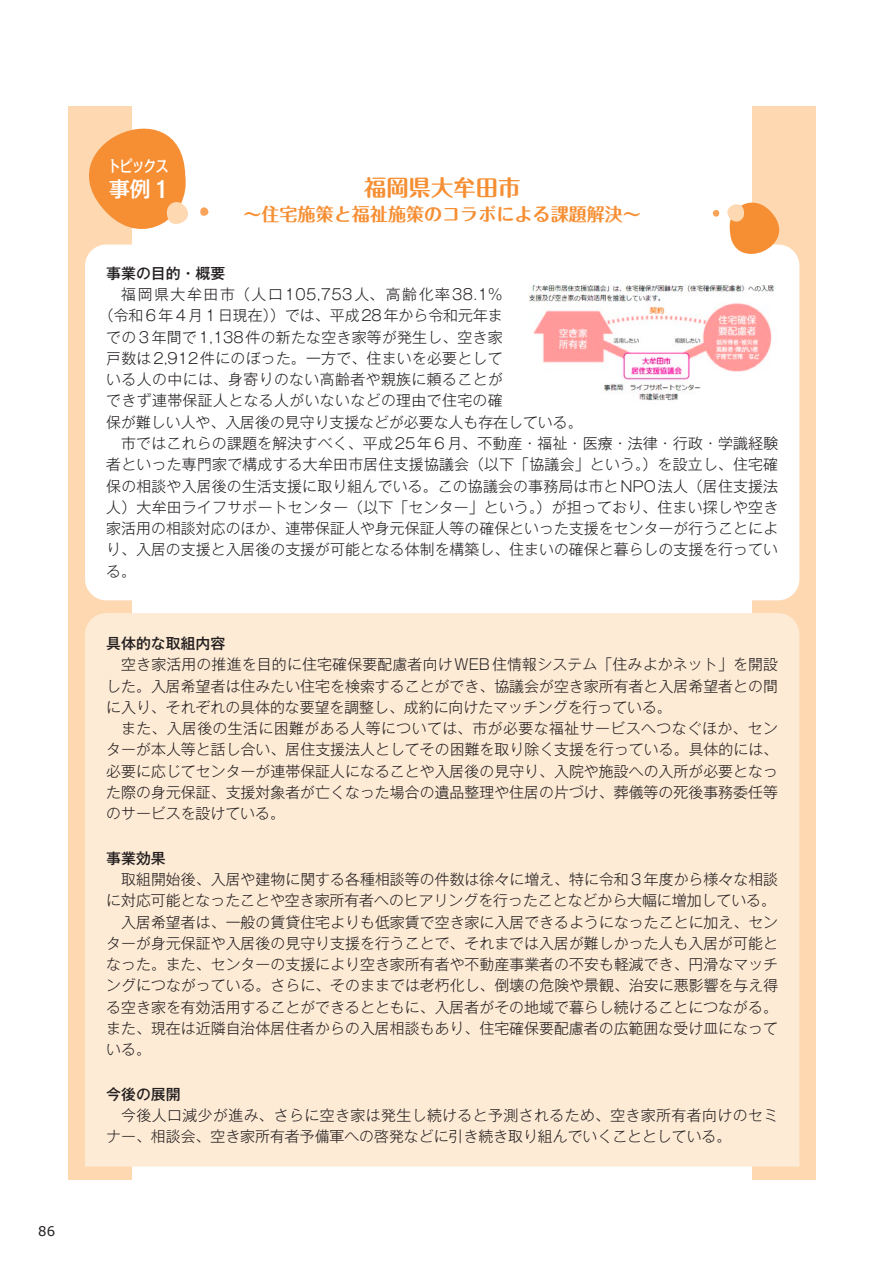
<style>
.page{position:relative;width:893px;height:1263px;background:#fff}
.page>*{position:absolute;margin:0;border:0;box-sizing:border-box;transform-origin:0 0}
.t1{font:700 22.35px "Maru Fo Pro";color:#f68f34}
.t2{font:500 21.3px "Kakumin Pro";color:#fff}
.t3{font:700 18px "Maru Fo Pro";color:#f68f34}
.t4{font:500 15.9px "Kakumin Pro";letter-spacing:-.06em;color:#fff;scale:.8 1}
.t5{font:300 14.85px/21.3px "Gothic MB101 Pr 6 N";letter-spacing:.005em;color:#231f20;text-align:justify}
.t6{font:300 14.85px/21.3px "Gothic MB101 Pr 6 N";letter-spacing:.03em;color:#231f20}
.t7{font:300 14.85px "Gothic MB101 Pr 6 N";letter-spacing:.025em;color:#231f20}
.t8{font:300 14.85px "Gothic MB101 Pr 6 N";letter-spacing:.11em;color:#231f20}
.t9{font:500 14.85px "Gothic MB101 Pr 6 N";color:#231f20}
.t10{font:13.35px "Verdana";color:#231f20}
.s1{font-size:23.85px}
</style>
<div class="page">
<div style="left:68px;top:107px;width:64px;height:1073px;background:#fdd8b1"></div>
<div style="left:752px;top:107px;width:64px;height:1073px;background:#fdd8b1"></div>
<div style="left:85px;top:244px;width:714px;height:356px;background:#fff;border-radius:21px"></div>
<div style="left:85px;top:613px;width:714px;height:553px;background:#feebd6"></div>
<svg style="left:712px;top:202px;width:88px;height:75px"></svg>
<svg style="left:68px;top:106px;width:141px;height:143px"></svg>
<img style="left:528px;top:284px;width:247px;height:117px">
<p class="t10" style="left:38px;top:1222px;width:18px">86</p>
<p class="t4" style="left:108px;top:154px;width:77px">トピックス</p>
<h2 class="t2" style="left:109px;top:172px;width:67px">事例<span class="s1">1</span></h2>
<h1 class="t1" style="left:364px;top:170px;width:158px">福岡県大牟田市</h1>
<p class="t3" style="left:243px;top:200px;width:399px">～住宅施策と福祉施策のコラボによる課題解決～</p>
<p class="t9" style="left:106px;top:261px;width:121px">事業の目的・概要</p>
<p class="t8" style="left:121px;top:282px;width:383px">福岡県大牟田市（人口105,753人、高齢化率38.1％</p>
<p class="t5" style="left:99px;top:304px;width:405px">（令和6年4月1日現在））では、平成28年から令和元年ま</p>
<p class="t5" style="left:106px;top:325px;width:398px">での3年間で1,138件の新たな空き家等が発生し、空き家</p>
<p class="t5" style="left:106px;top:346px;width:398px">戸数は2,912件にのぼった。一方で、住まいを必要として</p>
<p class="t7" style="left:106px;top:367px;width:398px">いる人の中には、身寄りのない高齢者や親族に頼ることが</p>
<p class="t7" style="left:106px;top:388px;width:398px">できず連帯保証人となる人がいないなどの理由で住宅の確</p>
<p class="t5" style="left:106px;top:410px;width:478px">保が難しい人や、入居後の見守り支援などが必要な人も存在している。</p>
<p class="t5" style="left:121px;top:431px;width:659px">市ではこれらの課題を解決すべく、平成25年6月、不動産・福祉・医療・法律・行政・学識経験</p>
<p class="t5" style="left:106px;top:453px;width:673px">者といった専門家で構成する大牟田市居住支援協議会（以下「協議会」という。）を設立し、住宅確</p>
<p class="t5" style="left:106px;top:474px;width:673px">保の相談や入居後の生活支援に取り組んでいる。この協議会の事務局は市とNPO法人（居住支援法</p>
<p class="t5" style="left:106px;top:495px;width:673px">人）大牟田ライフサポートセンター（以下「センター」という。）が担っており、住まい探しや空き</p>
<p class="t5" style="left:106px;top:516px;width:673px">家活用の相談対応のほか、連帯保証人や身元保証人等の確保といった支援をセンターが行うことによ</p>
<p class="t5" style="left:106px;top:538px;width:673px">り、入居の支援と入居後の支援が可能となる体制を構築し、住まいの確保と暮らしの支援を行ってい</p>
<p class="t5" style="left:106px;top:559px;width:31px">る。</p>
<p class="t9" style="left:106px;top:631px;width:121px">具体的な取組内容</p>
<p class="t5" style="left:106px;top:653px;width:673px;text-indent:15px">空き家活用の推進を目的に住宅確保要配慮者向けWEB住情報システム「住みよかネット」を開設した。入居希望者は住みたい住宅を検索することができ、協議会が空き家所有者と入居希望者との間に入り、それぞれの具体的な要望を調整し、成約に向けたマッチングを行っている。</p>
<p class="t5" style="left:106px;top:716px;width:673px;text-indent:15px">また、入居後の生活に困難がある人等については、市が必要な福祉サービスへつなぐほか、センターが本人等と話し合い、居住支援法人としてその困難を取り除く支援を行っている。具体的には、必要に応じてセンターが連帯保証人になることや入居後の見守り、入院や施設への入所が必要となった際の身元保証、支援対象者が亡くなった場合の遺品整理や住居の片づけ、葬儀等の死後事務委任等のサービスを設けている。</p>
<p class="t9" style="left:106px;top:846px;width:61px">事業効果</p>
<p class="t5" style="left:121px;top:867px;width:658px">取組開始後、入居や建物に関する各種相談等の件数は徐々に増え、特に令和3年度から様々な相談</p>
<p class="t5" style="left:106px;top:889px;width:671px">に対応可能となったことや空き家所有者へのヒアリングを行ったことなどから大幅に増加している。</p>
<p class="t5" style="left:121px;top:910px;width:658px">入居希望者は、一般の賃貸住宅よりも低家賃で空き家に入居できるようになったことに加え、セン</p>
<p class="t5" style="left:106px;top:931px;width:673px">ターが身元保証や入居後の見守り支援を行うことで、それまでは入居が難しかった人も入居が可能と</p>
<p class="t5" style="left:106px;top:952px;width:673px">なった。また、センターの支援により空き家所有者や不動産事業者の不安も軽減でき、円滑なマッチ</p>
<p class="t5" style="left:106px;top:974px;width:673px">ングにつながっている。さらに、そのままでは老朽化し、倒壊の危険や景観、治安に悪影響を与え得</p>
<p class="t5" style="left:106px;top:995px;width:673px">る空き家を有効活用することができるとともに、入居者がその地域で暮らし続けることにつながる。</p>
<p class="t5" style="left:106px;top:1016px;width:673px">また、現在は近隣自治体居住者からの入居相談もあり、住宅確保要配慮者の広範囲な受け皿になって</p>
<p class="t5" style="left:106px;top:1038px;width:46px">いる。</p>
<p class="t9" style="left:106px;top:1082px;width:76px">今後の展開</p>
<p class="t6" style="left:106px;top:1103px;width:673px;text-indent:15px">今後人口減少が進み、さらに空き家は発生し続けると予測されるため、空き家所有者向けのセミナー、相談会、空き家所有者予備軍への啓発などに引き続き取り組んでいくこととしている。</p>
</div>
